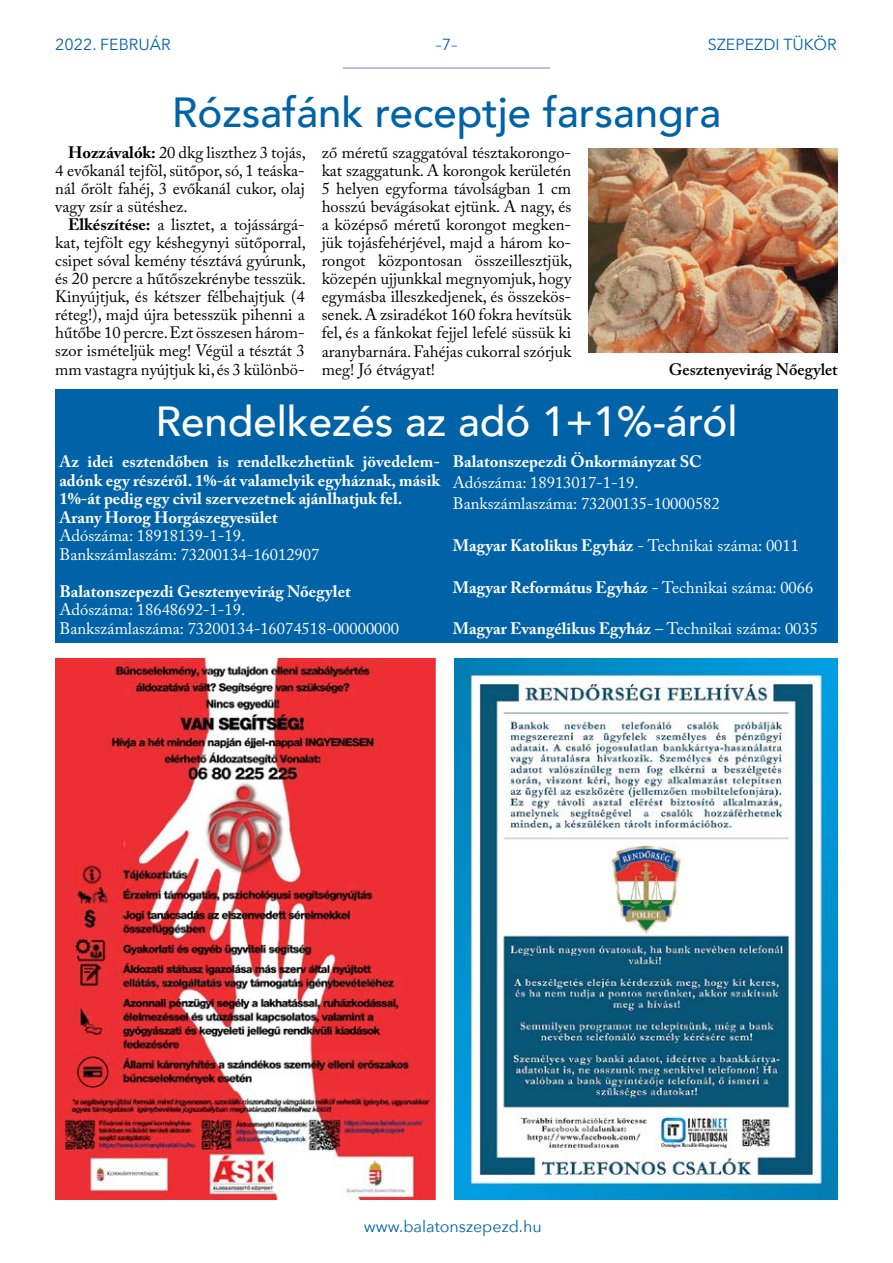
<style>
.page{position:relative;width:893px;height:1263px;background:#fff}
.page>*{position:absolute;margin:0;border:0;box-sizing:border-box;transform-origin:0 0}
.t1{font:500 42px "Avenir";color:#0062a7}
.t2{font:500 42px "Avenir";color:#fff}
.t3{font:16.5px/18px "Adobe Caslon Pro";color:#000;text-align:justify}
.t4{font:700 16.5px/18.6px "Adobe Caslon Pro";color:#fff}
.t5{font:16.5px/18.6px "Adobe Caslon Pro";color:#fff}
.t6{font:600 16.5px "Adobe Caslon Pro";color:#000}
.t7{font:16.05px "Avenir Next";color:#0062a7}
.s1{font-weight:700}
.s2{font-weight:400}
</style>
<div class="page">
<hr style="left:343px;top:68px;width:207px;height:1px;background:#668ac2">
<div style="left:55px;top:389px;width:783px;height:254px;background:#0062a7"></div>
<img style="left:55px;top:659px;width:380px;height:540px">
<img style="left:455px;top:658px;width:383px;height:541px">
<img style="left:588px;top:149px;width:250px;height:203px">
<p class="t7" style="left:55px;top:31px;width:117px">2022. FEBRUÁR</p>
<p class="t7" style="left:435px;top:31px;width:24px">–7–</p>
<p class="t7" style="left:708px;top:31px;width:131px">SZEPEZDI TÜKÖR</p>
<h1 class="t1" style="left:172px;top:76px;width:551px">Rózsafánk receptje farsangra</h1>
<p class="t3" style="left:55px;top:143px;width:252px;text-indent:13px"><span class="s1">Hozzávalók:</span> 20 dkg liszthez 3 tojás, 4 evőkanál tejföl, sütőpor, só, 1 teáska&shy;nál őrölt fahéj, 3 evőkanál cukor, olaj vagy zsír a sütéshez.</p>
<p class="t3" style="left:55px;top:215px;width:252px;text-indent:13px"><span class="s1">Elkészítése:</span> a lisztet, a tojássárgá&shy;kat, tejfölt egy késhegynyi sütőporral, csipet sóval kemény tésztává gyúrunk, és 20 percre a hűtőszekrénybe tesszük.<br>Kinyújtjuk, és kétszer félbehajtjuk (4 réteg!), majd újra betesszük pihenni a hűtőbe 10 percre. Ezt összesen három&shy;szor ismételjük meg! Végül a tésztát 3 mm vastagra nyújtjuk ki, és 3 különbö-</p>
<p class="t3" style="left:322px;top:143px;width:252px">ző méretű szaggatóval tésztakorongo&shy;kat szaggatunk. A korongok kerületén 5 helyen egyforma távolságban 1 cm hosszú bevágásokat ejtünk. A nagy, és a középső méretű korongot megken&shy;jük tojásfehérjével, majd a három ko&shy;rongot központosan összeillesztjük, közepén ujjunkkal megnyomjuk, hogy egymásba illeszkedjenek, és összekös&shy;senek. A zsiradékot 160 fokra hevítsük fel, és a fánkokat fejjel lefelé süssük ki aranybarnára. Fahéjas cukorral szórjuk meg! Jó étvágyat!</p>
<p class="t6" style="left:669px;top:359px;width:170px">Gesztenyevirág Nőegylet</p>
<h1 class="t2" style="left:155px;top:385px;width:584px">Rendelkezés az adó 1+1%-áról</h1>
<p class="t4" style="left:60px;top:452px;width:382px">Az idei esztendőben is rendelkezhetünk jövedelem&shy;adónk egy részéről. 1%-át valamelyik egyháznak, másik 1%-át pedig egy civil szervezetnek ajánlhatjuk fel.<br>Arany Horog Horgászegyesület</p>
<p class="t5" style="left:60px;top:526px;width:261px">Adószáma: 18918139-1-19.<br>Bankszámlaszám: 73200134-16012907</p>
<p class="t4" style="left:60px;top:582px;width:293px">Balatonszepezdi Gesztenyevirág Nőegylet</p>
<p class="t5" style="left:60px;top:600px;width:341px">Adószáma: 18648692-1-19.<br>Bankszámlaszáma: 73200134-16074518-00000000</p>
<p class="t4" style="left:453px;top:452px;width:250px">Balatonszepezdi Önkormányzat SC</p>
<p class="t5" style="left:453px;top:472px;width:268px;line-height:20.9px">Adószáma: 18913017-1-19.<br>Bankszámlaszáma: 73200135-10000582</p>
<p class="t4" style="left:453px;top:536px;width:348px">Magyar Katolikus Egyház <span class="s2">- Technikai száma: 0011</span></p>
<p class="t4" style="left:453px;top:578px;width:362px">Magyar Református Egyház <span class="s2">- Technikai száma: 0066</span></p>
<p class="t4" style="left:453px;top:619px;width:367px">Magyar Evangélikus Egyház <span class="s2">– Technikai száma: 0035</span></p>
<p class="t7" style="left:364px;top:1213px;width:179px">www.balatonszepezd.hu</p>
</div>
